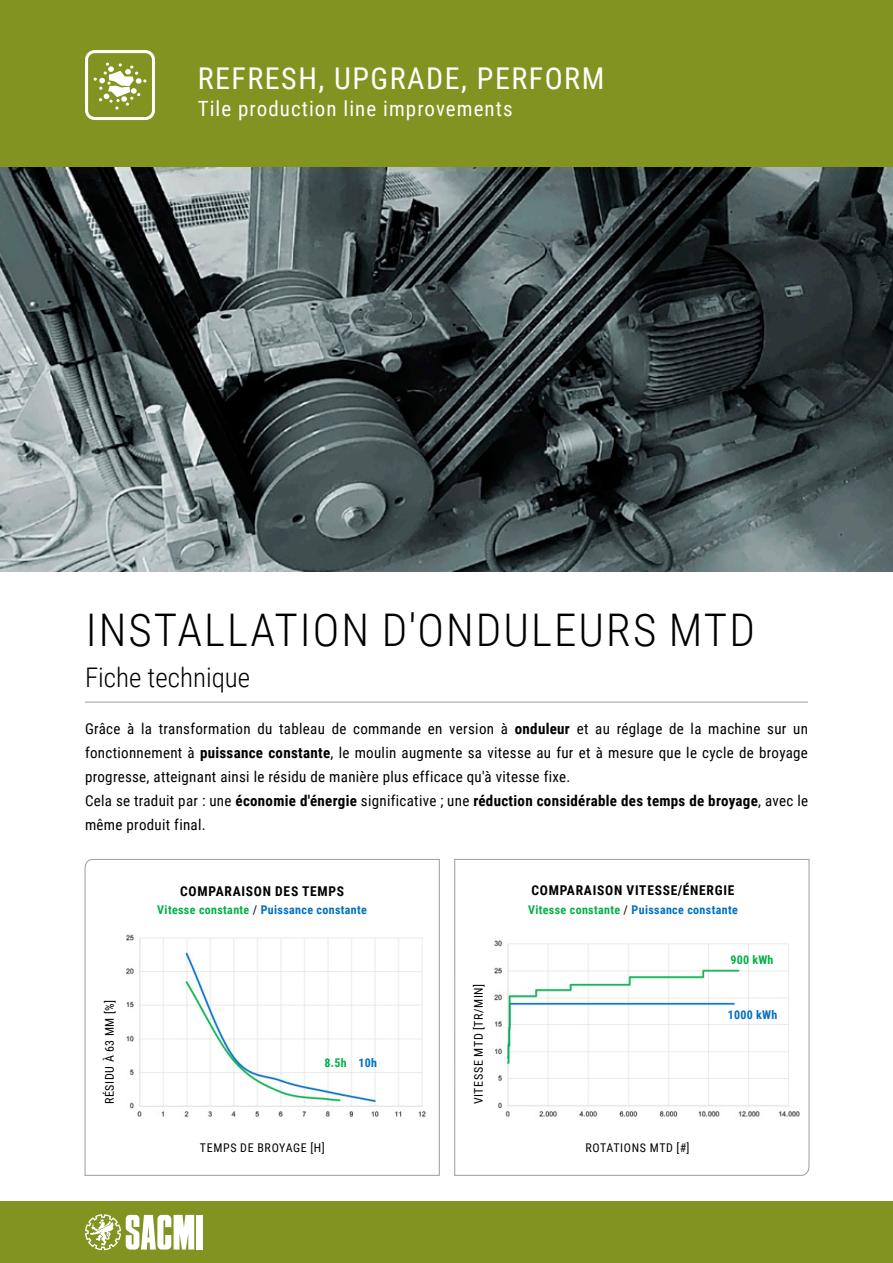
<style>
.page{position:relative;width:893px;height:1263px;background:#fff}
.page>*{position:absolute;margin:0;border:0;box-sizing:border-box;transform-origin:0 0}
.t1{font:300 45px "Roboto Condensed";letter-spacing:.045em;color:#000}
.t2{font:30px "Roboto Condensed";letter-spacing:.05em;color:#fff}
.t3{font:300 27px "Roboto Condensed";color:#000}
.t4{font:21px "Roboto Condensed";letter-spacing:.05em;color:#fff}
.t5{font:15px/24px "Roboto Condensed";letter-spacing:.02em;color:#000}
.t6{font:700 13.5px "Roboto Condensed";letter-spacing:.055em;color:#000}
.t7{font:700 12px "Roboto Condensed";letter-spacing:.03em;color:#0070c2}
.t8{font:12px "Roboto Condensed";letter-spacing:.055em;color:#000}
.t9{font:700 12px "Roboto Condensed";letter-spacing:.02em;color:#00b047}
.s1{font-weight:700}
.s2{color:#00b047}
.s3{font-weight:400;color:#000}
.s4{color:#0070c2}
</style>
<div class="page">
<div style="left:0;top:0;width:893px;height:168px;background:#839321"></div>
<div style="left:0;top:1201px;width:893px;height:62px;background:#839321"></div>
<hr style="left:85px;top:702px;width:723px;height:1px;background:#9c9c9c">
<div style="left:196px;top:1215px;width:6px;height:34px;background:#fff"></div>
<svg style="left:85px;top:1214px;width:109px;height:36px"></svg>
<div style="left:85px;top:50px;width:70px;height:70px;border:3px solid #fff;border-radius:8px"></div>
<svg style="left:94px;top:63px;width:52px;height:47px"></svg>
<img style="left:0;top:168px;width:893px;height:404px">
<svg style="left:85px;top:859px;width:355px;height:317px"></svg>
<svg style="left:454px;top:859px;width:355px;height:317px"></svg>
<h2 class="t2" style="left:198px;top:58px;width:408px">REFRESH, UPGRADE, PERFORM</h2>
<h3 class="t4" style="left:198px;top:94px;width:316px">Tile production line improvements</h3>
<h1 class="t1" style="left:86px;top:599px;width:671px">INSTALLATION D'ONDULEURS MTD</h1>
<h3 class="t3" style="left:85px;top:658px;width:167px">Fiche technique</h3>
<p class="t5" style="left:85px;top:716px;width:724px">Grâce à la transformation du tableau de commande en version à <span class="s1">onduleur</span> et au réglage de la machine sur un fonctionnement à <span class="s1">puissance constante</span>, le moulin augmente sa vitesse au fur et à mesure que le cycle de broyage progresse, atteignant ainsi le résidu de manière plus efficace qu'à vitesse fixe.<br>Cela se traduit par : une <span class="s1">économie d'énergie</span> significative ; une <span class="s1">réduction considérable des temps de broyage</span>, avec le même produit final.</p>
<p class="t6" style="left:180px;top:881px;width:166px">COMPARAISON DES TEMPS</p>
<p class="t6" style="left:531px;top:881px;width:205px">COMPARAISON VITESSE/ÉNERGIE</p>
<p class="t7" style="left:157px;top:901px;width:211px"><span class="s2">Vitesse constante</span> <span class="s3">/</span> Puissance constante</p>
<p class="t7" style="left:528px;top:901px;width:211px"><span class="s2">Vitesse constante</span> <span class="s3">/</span> Puissance constante</p>
<p class="t8" style="left:101px;top:1104px;width:106px;rotate:-90deg">RÉSIDU À 63 ΜM [%]</p>
<p class="t9" style="left:324px;top:1055px;width:54px">8.5h <span class="s4">10h</span></p>
<p class="t8" style="left:470px;top:1104px;width:122px;rotate:-90deg">VITESSE MTD [TR/MIN]</p>
<p class="t8" style="left:200px;top:1139px;width:126px">TEMPS DE BROYAGE [H]</p>
<p class="t8" style="left:585px;top:1139px;width:106px">ROTATIONS MTD [#]</p>
<p class="t9" style="left:730px;top:951px;width:45px">900 kWh</p>
<p class="t7" style="left:728px;top:1006px;width:51px">1000 kWh</p>
</div>
